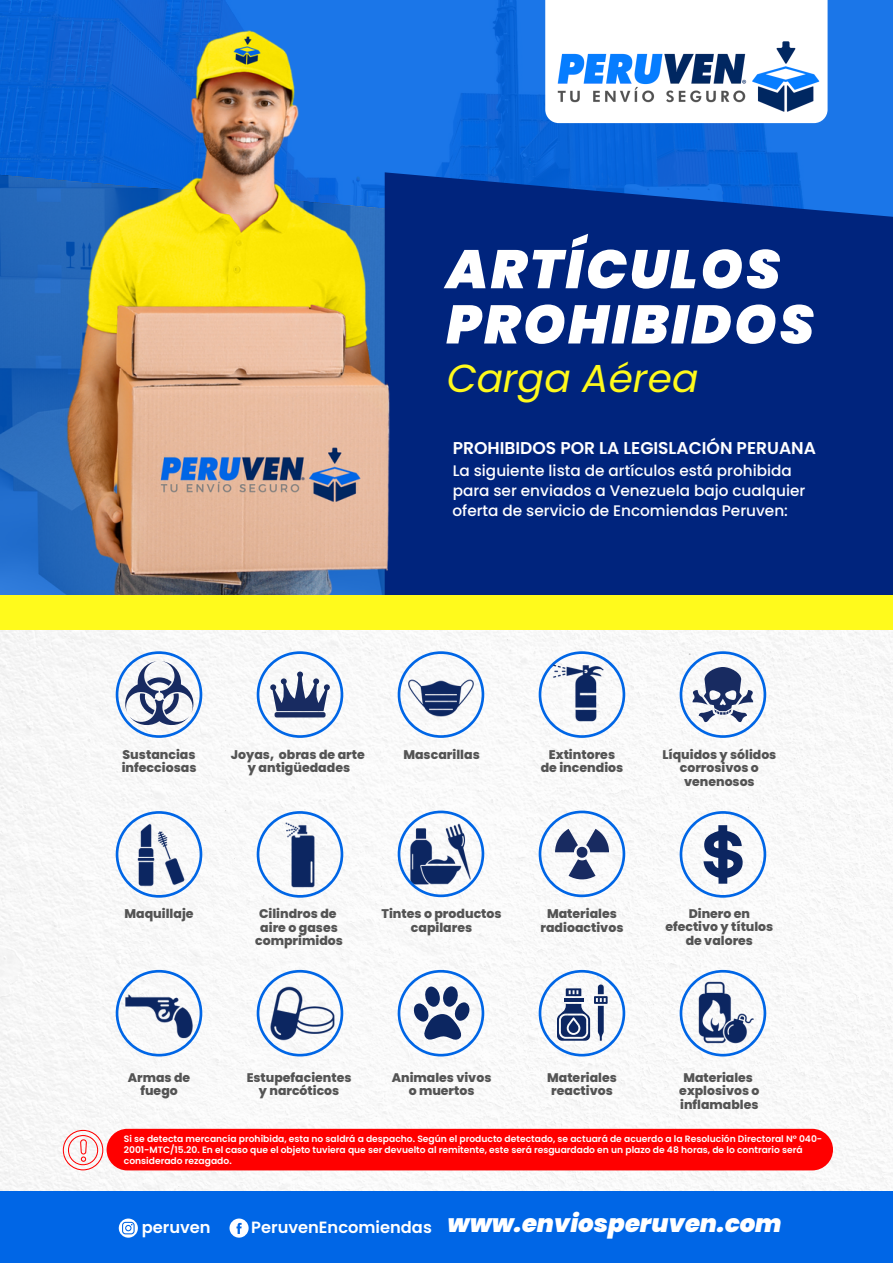
<style>
.page{position:relative;width:893px;height:1264px;background:#fff}
.page>*{position:absolute;margin:0;border:0;box-sizing:border-box;transform-origin:0 0}
.t1{font:italic 900 54.15px "Poppins";letter-spacing:.045em;color:#fff}
.t2{font:italic 39px "Poppins";color:#fffa1c}
.t3{font:italic 900 24.45px "Poppins";color:#fff}
.t4{font:600 17.1px "Poppins";color:#fff}
.t5{font:600 16.2px "Poppins";color:#fff}
.t6{font:500 15.3px/20.1px "Poppins";color:#fff}
.t7{font:800 12.6px/13.6px "Poppins";color:#545454;text-align:center}
.t8{font:800 12.45px/13.5px "Poppins";color:#545454;text-align:center}
.t9{font:600 9.15px/10.6px "Poppins";color:#fff}
.s1{font-weight:600;font-style:normal;font-size:16.2px}
</style>
<div class="page">
<div style="left:0;top:1189px;width:892px;height:73px;background:#0066e6"></div>
<img style="left:0;top:0;width:892px;height:172px">
<div style="left:412px;top:172px;width:480px;height:423px;background:#00247d"></div>
<img style="left:0;top:14px;width:412px;height:581px">
<div style="left:0;top:595px;width:892px;height:42px;background:#fffa1c"></div>
<img style="left:0;top:630px;width:892px;height:560px">
<svg style="left:119px;top:1218px;width:19px;height:19px"></svg>
<svg style="left:229px;top:1218px;width:19px;height:19px"></svg>
<svg style="left:545px;top:0;width:282px;height:26px"></svg>
<img style="left:545px;top:26px;width:283px;height:101px">
<svg style="left:257px;top:969px;width:86px;height:87px"></svg>
<img style="left:266px;top:977px;width:72px;height:72px">
<svg style="left:257px;top:651px;width:86px;height:87px"></svg>
<svg style="left:257px;top:811px;width:86px;height:86px"></svg>
<img style="left:261px;top:815px;width:78px;height:78px">
<svg style="left:116px;top:811px;width:86px;height:86px"></svg>
<img style="left:125px;top:820px;width:67px;height:69px">
<svg style="left:116px;top:969px;width:86px;height:87px"></svg>
<img style="left:122px;top:975px;width:75px;height:76px">
<svg style="left:116px;top:651px;width:86px;height:87px"></svg>
<svg style="left:538px;top:651px;width:87px;height:87px"></svg>
<img style="left:547px;top:662px;width:63px;height:63px">
<svg style="left:538px;top:969px;width:87px;height:87px"></svg>
<svg style="left:538px;top:810px;width:87px;height:87px"></svg>
<svg style="left:397px;top:969px;width:87px;height:87px"></svg>
<svg style="left:397px;top:810px;width:87px;height:87px"></svg>
<svg style="left:397px;top:651px;width:87px;height:87px"></svg>
<img style="left:404px;top:658px;width:73px;height:73px">
<svg style="left:679px;top:969px;width:87px;height:87px"></svg>
<img style="left:690px;top:980px;width:65px;height:65px">
<svg style="left:679px;top:811px;width:87px;height:86px"></svg>
<svg style="left:679px;top:651px;width:87px;height:87px"></svg>
<div style="left:107px;top:1128px;width:725px;height:42px;background:#f00;border-radius:21px"></div>
<svg style="left:63px;top:1129px;width:40px;height:41px"></svg>
<h1 class="t1" style="left:446px;top:238px;width:335px">ARTÍCULOS</h1>
<h1 class="t1" style="left:446px;top:293px;width:369px">PROHIBIDOS</h1>
<h2 class="t2" style="left:446px;top:356px;width:253px">Carga Aérea</h2>
<h3 class="t4" style="left:452px;top:438px;width:365px">PROHIBIDOS POR LA LEGISLACIÓN PERUANA</h3>
<h3 class="t6" style="left:452px;top:460px;width:354px">La siguiente lista de artículos está prohibida para ser enviados a Venezuela bajo cualquier oferta de servicio de Encomiendas Peruven:</h3>
<h3 class="t7" style="left:122px;top:747px;width:76px;text-align:left">Sustancias infecciosas</h3>
<h3 class="t7" style="left:231px;top:747px;width:135px">Joyas, obras de arte y antigüedades</h3>
<h3 class="t7" style="left:403px;top:747px;width:78px">Mascarillas</h3>
<h3 class="t7" style="left:540px;top:747px;width:84px">Extintores de incendios</h3>
<h3 class="t8" style="left:662px;top:747px;width:115px">Líquidos y sólidos corrosivos o venenosos</h3>
<h3 class="t7" style="left:124px;top:906px;width:71px">Maquillaje</h3>
<h3 class="t7" style="left:255px;top:906px;width:89px">Cilindros de aire o gases comprimidos</h3>
<h3 class="t7" style="left:381px;top:906px;width:122px">Tintes o productos capilares</h3>
<h3 class="t7" style="left:540px;top:906px;width:85px">Materiales radioactivos</h3>
<h3 class="t8" style="left:665px;top:906px;width:109px">Dinero en efectivo y títulos de valores</h3>
<h3 class="t8" style="left:128px;top:1070px;width:64px">Armas de fuego</h3>
<h3 class="t8" style="left:547px;top:1070px;width:71px">Materiales reactivos</h3>
<h3 class="t8" style="left:247px;top:1070px;width:106px">Estupefacientes y narcóticos</h3>
<h3 class="t8" style="left:392px;top:1070px;width:101px">Animales vivos o muertos</h3>
<h3 class="t8" style="left:679px;top:1070px;width:82px">Materiales explosivos o inflamables</h3>
<p class="t9" style="left:124px;top:1133px;width:699px">Si se detecta mercancía prohibida, esta no saldrá a despacho. Según el producto detectado, se actuará de acuerdo a la Resolución Directoral N° 040-<br>2001-MTC/15.20. En el caso que el objeto tuviera que ser devuelto al remitente, este será resguardado en un plazo de 48 horas, de lo contrario será considerado rezagado.</p>
<h3 class="t5" style="left:142px;top:1217px;width:70px">peruven</h3>
<h3 class="t3" style="left:251px;top:1209px;width:532px"><span class="s1">PeruvenEncomiendas</span> www.enviosperuven.com</h3>
</div>
